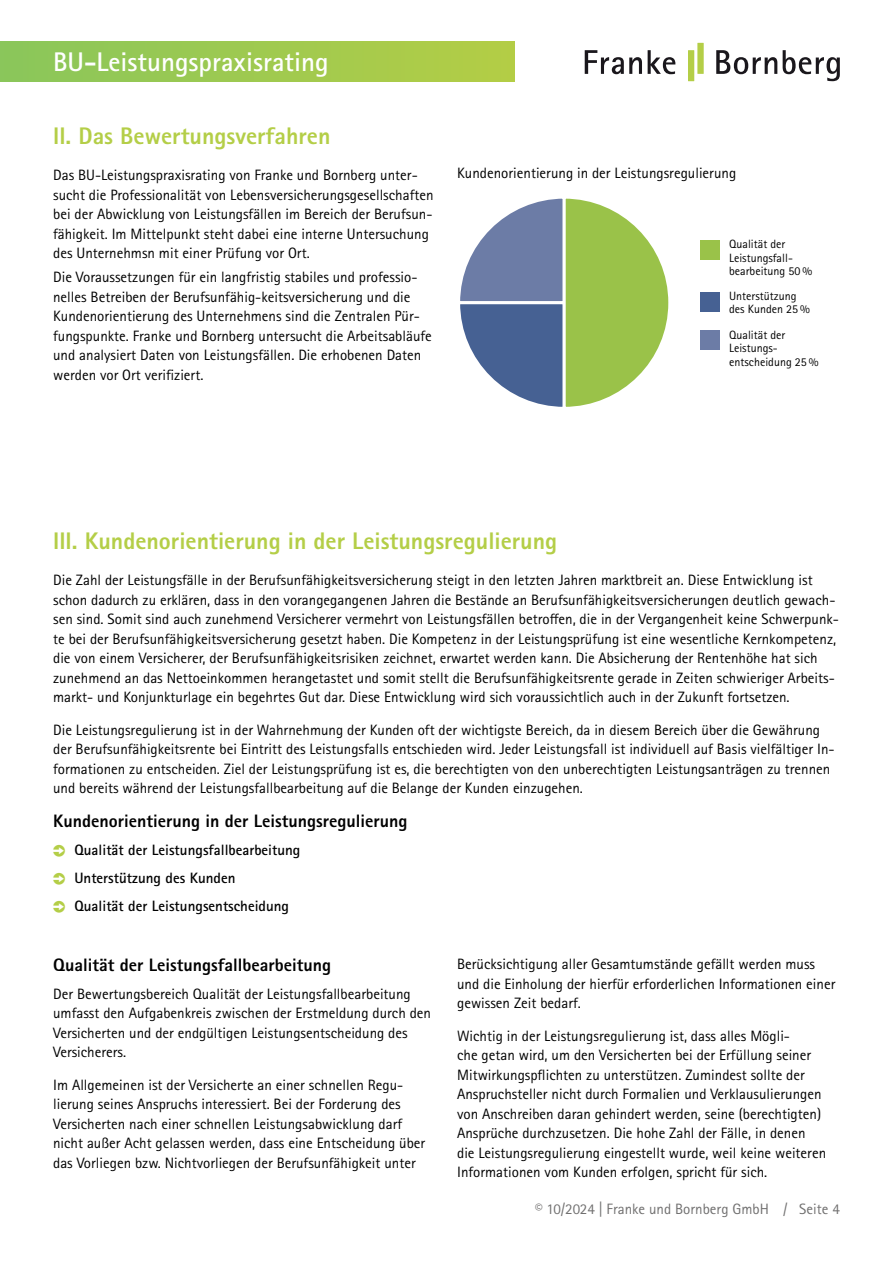
<style>
.page{position:relative;width:893px;height:1263px;background:#fff}
.page>*{position:absolute;margin:0;border:0;box-sizing:border-box;transform-origin:0 0}
.t1{font:700 27px "Rotis Sans Serif Pro";color:#fff}
.t2{font:800 24px "Rotis Sans Serif Pro";color:#b4ce47}
.t3{font:800 18px "Rotis Sans Serif Pro";color:#000}
.t4{font:15px/19.5px "Rotis Sans Serif Pro";color:#000}
.t5{font:700 15px/28px "Rotis Sans Serif Pro";color:#000}
.t6{font:15px "Rotis Sans Serif Pro";color:#706f6f}
.t7{font:12px/13.5px "Rotis Sans Serif Pro";color:#000}
</style>
<div class="page">
<div style="left:0;top:41px;width:514px;height:40px;background:linear-gradient(to right,#8ac65b,#b4cd45)"></div>
<svg style="left:716px;top:50px;width:124px;height:31px"></svg>
<svg style="left:585px;top:50px;width:90px;height:24px"></svg>
<div style="left:688px;top:50px;width:6px;height:31px;background:#b4ce47"></div>
<div style="left:697px;top:43px;width:7px;height:31px;background:#b4ce47"></div>
<div style="left:700px;top:330px;width:20px;height:20px;background:#6c7ca6"></div>
<div style="left:700px;top:292px;width:20px;height:19px;background:#466193"></div>
<div style="left:700px;top:240px;width:20px;height:20px;background:#9ac249"></div>
<svg style="left:460px;top:198px;width:209px;height:209px"></svg>
<h1 class="t1" style="left:53px;top:44px;width:277px">BU-Leistungspraxisrating</h1>
<h2 class="t2" style="left:53px;top:120px;width:279px">II. Das Bewertungsverfahren</h2>
<p class="t4" style="left:53px;top:166px;width:382px">Das BU-Leistungspraxisrating von Franke und Bornberg unter&shy;sucht die Professionalität von Lebensversicherungsgesellschaften bei der Abwicklung von Leistungsfällen im Bereich der Berufsun&shy;fähigkeit. Im Mittelpunkt steht dabei eine interne Untersuchung des Unternehmsn mit einer Prüfung vor Ort.</p>
<p class="t4" style="left:53px;top:267px;width:380px">Die Voraussetzungen für ein langfristig stabiles und professio&shy;nelles Betreiben der Berufsunfähig-keitsversicherung und die Kundenorientierung des Unternehmens sind die Zentralen Pür&shy;fungspunkte. Franke und Bornberg untersucht die Arbeitsabläufe und analysiert Daten von Leistungsfällen. Die erhobenen Daten werden vor Ort verifiziert.</p>
<p class="t4" style="left:457px;top:163px;width:281px">Kundenorientierung in der Leistungsregulierung</p>
<p class="t7" style="left:729px;top:237px;width:85px">Qualität der<br>Leistungsfall&shy;bearbeitung 50 %</p>
<p class="t7" style="left:729px;top:289px;width:82px">Unterstützung des Kunden 25 %</p>
<p class="t7" style="left:729px;top:328px;width:91px">Qualität der<br>Leistungs&shy;entscheidung 25 %</p>
<h2 class="t2" style="left:53px;top:525px;width:506px">III. Kundenorientierung in der Leistungsregulierung</h2>
<p class="t4" style="left:53px;top:571px;width:787px">Die Zahl der Leistungsfälle in der Berufsunfähigkeitsversicherung steigt in den letzten Jahren marktbreit an. Diese Entwicklung ist schon dadurch zu erklären, dass in den vorangegangenen Jahren die Bestände an Berufsunfähigkeitsversicherungen deutlich gewach&shy;sen sind. Somit sind auch zunehmend Versicherer vermehrt von Leistungsfällen betroffen, die in der Vergangenheit keine Schwerpunk&shy;te bei der Berufsunfähigkeitsversicherung gesetzt haben. Die Kompetenz in der Leistungsprüfung ist eine wesentliche Kernkompetenz, die von einem Versicherer, der Berufsunfähigkeitsrisiken zeichnet, erwartet werden kann. Die Absicherung der Rentenhöhe hat sich zunehmend an das Nettoeinkommen herangetastet und somit stellt die Berufsunfähigkeitsrente gerade in Zeiten schwieriger Arbeits&shy;markt- und Konjunkturlage ein begehrtes Gut dar. Diese Entwicklung wird sich voraussichtlich auch in der Zukunft fortsetzen.</p>
<p class="t4" style="left:53px;top:720px;width:783px">Die Leistungsregulierung ist in der Wahrnehmung der Kunden oft der wichtigste Bereich, da in diesem Bereich über die Gewährung der Berufsunfähigkeitsrente bei Eintritt des Leistungsfalls entschieden wird. Jeder Leistungsfall ist individuell auf Basis vielfältiger In&shy;formationen zu entscheiden. Ziel der Leistungsprüfung ist es, die berechtigten von den unberechtigten Leistungsanträgen zu trennen und bereits während der Leistungsfallbearbeitung auf die Belange der Kunden einzugehen.</p>
<p class="t3" style="left:53px;top:809px;width:356px">Kundenorientierung in der Leistungsregulierung</p>
<p class="t5" style="left:74px;top:836px;width:228px">Qualität der Leistungsfallbearbeitung<br>Unterstützung des Kunden<br>Qualität der Leistungsentscheidung</p>
<p class="t3" style="left:53px;top:953px;width:279px">Qualität der Leistungsfallbearbeitung</p>
<p class="t4" style="left:53px;top:984px;width:379px">Der Bewertungsbereich Qualität der Leistungsfallbearbeitung umfasst den Aufgabenkreis zwischen der Erstmeldung durch den Versicherten und der endgültigen Leistungsentscheidung des Versicherers.</p>
<p class="t4" style="left:53px;top:1075px;width:374px">Im Allgemeinen ist der Versicherte an einer schnellen Regu&shy;lierung seines Anspruchs interessiert. Bei der Forderung des Versicherten nach einer schnellen Leistungsabwicklung darf nicht außer Acht gelassen werden, dass eine Entscheidung über das Vorliegen bzw. Nichtvorliegen der Berufsunfähigkeit unter</p>
<p class="t4" style="left:457px;top:955px;width:380px">Berücksichtigung aller Gesamtumstände gefällt werden muss und die Einholung der hierfür erforderlichen Informationen einer gewissen Zeit bedarf.</p>
<p class="t4" style="left:457px;top:1026px;width:371px">Wichtig in der Leistungsregulierung ist, dass alles Mögli-<br>che getan wird, um den Versicherten bei der Erfüllung seiner Mitwirkungspflichten zu unterstützen. Zumindest sollte der Anspruchsteller nicht durch Formalien und Verklausulierungen von Anschreiben daran gehindert werden, seine (berechtigten)<br>Ansprüche durchzusetzen. Die hohe Zahl der Fälle, in denen die Leistungsregulierung eingestellt wurde, weil keine weiteren Informationen vom Kunden erfolgen, spricht für sich.</p>
<p class="t6" style="left:535px;top:1200px;width:306px">© 10/2024 | Franke und Bornberg GmbH / Seite 4</p>
</div>
